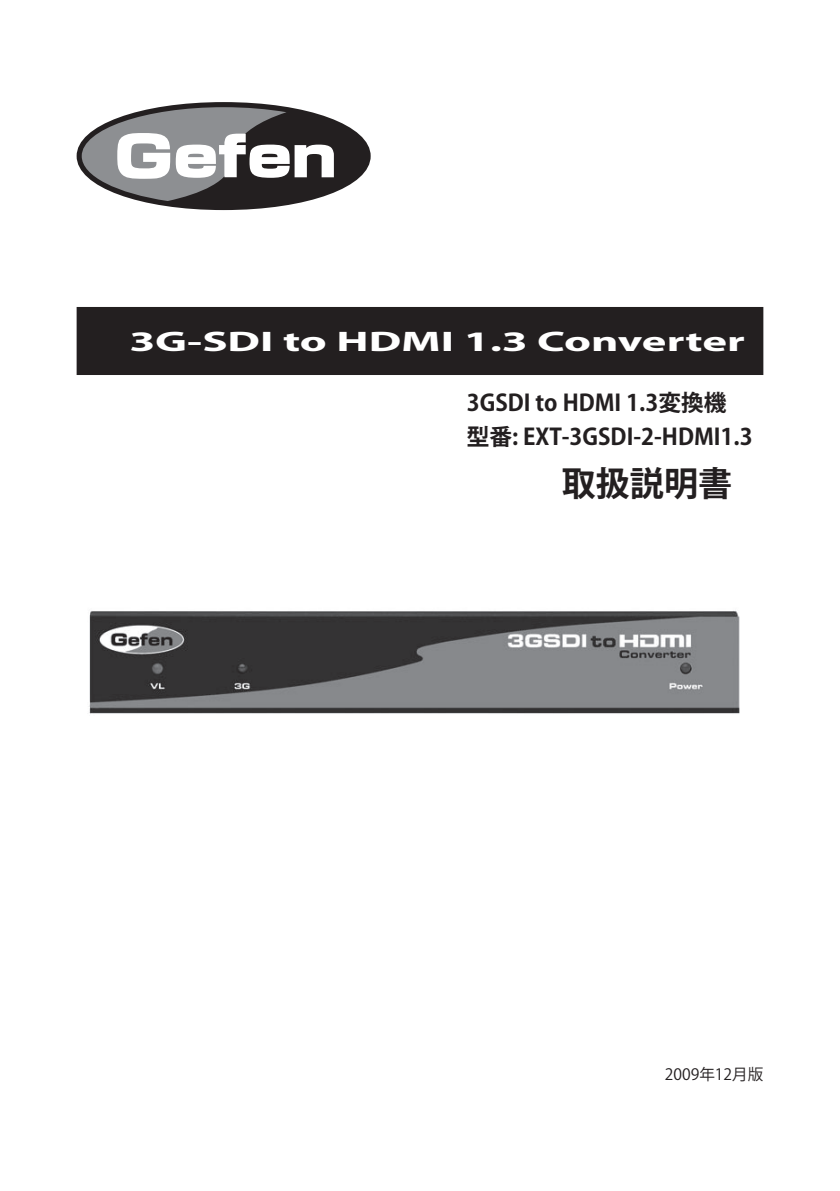
<style>
.page{position:relative;width:840px;height:1191px;background:#fff}
.page>*{position:absolute;margin:0;border:0;box-sizing:border-box;transform-origin:0 0}
.t1{font:700 34px "Koz Go Pro";color:#231f20}
.t2{font:700 28.4px "Myriad Pro";color:#fff;scale:1.65 1}
.t3{font:700 22.6px/34px "Koz Go Pro";color:#231f20}
.t4{font:15.6px "Koz Go Pro";color:#231f20}
</style>
<div class="page">
<svg style="left:77px;top:102px;width:293px;height:108px"></svg>
<div style="left:78px;top:308px;width:684px;height:66px;background:#231f20"></div>
<div style="left:77px;top:307px;width:686px;height:68px;border:2px solid #231f20"></div>
<img style="left:89px;top:611px;width:651px;height:103px">
<p class="t2" style="left:129px;top:322px;width:374px">3G-SDI to HDMI 1.3 Converter</p>
<p class="t3" style="left:466px;top:387px;width:287px">3GSDI to HDMI 1.3変換機型番: EXT-3GSDI-2-HDMI1.3</p>
<h1 class="t1" style="left:561px;top:462px;width:172px">取扱説明書</h1>
<p class="t4" style="left:664px;top:1064px;width:100px">2009年12月版</p>
</div>
